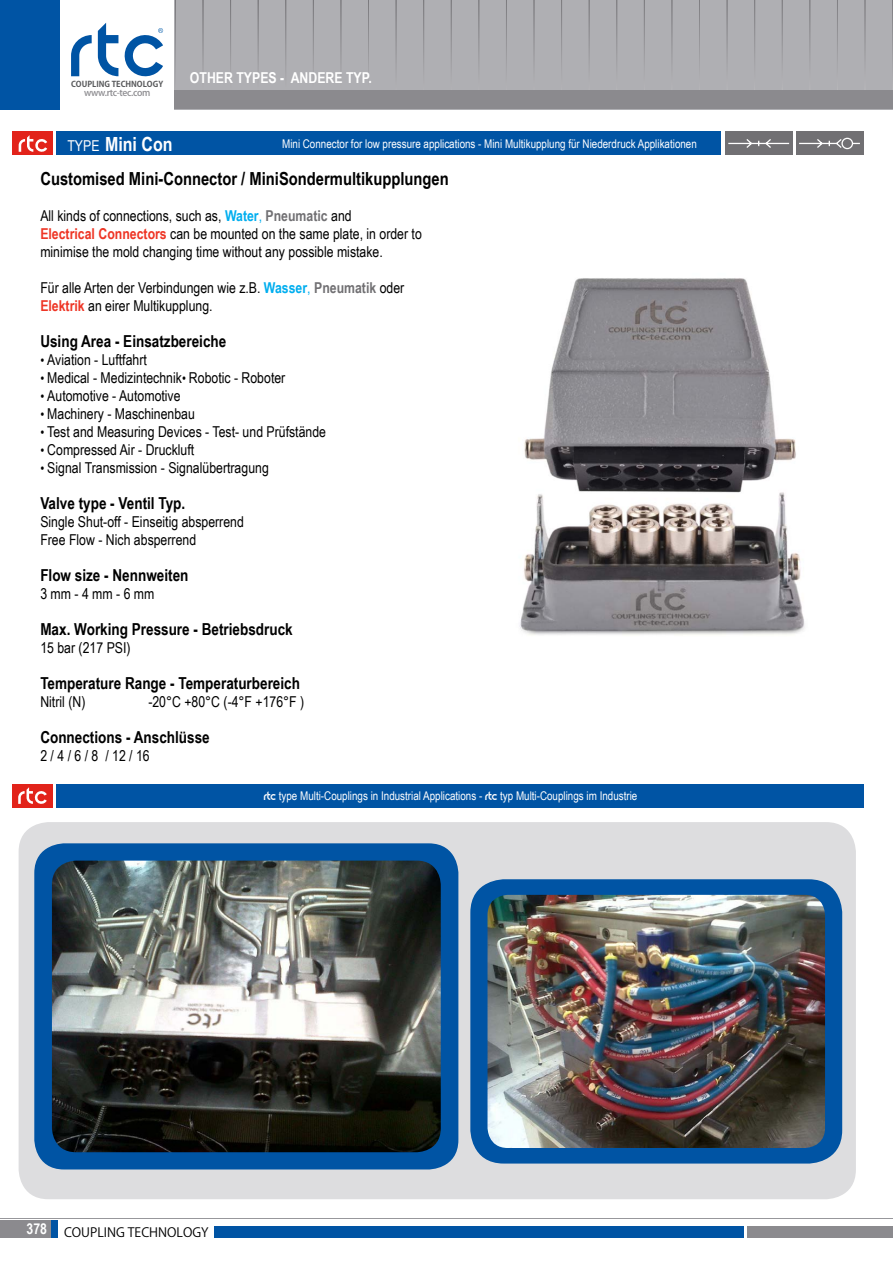
<style>
.page{position:relative;width:893px;height:1263px;background:#fff}
.page>*{position:absolute;margin:0;border:0;box-sizing:border-box;transform-origin:0 0}
.t1{font:700 19.5px "Arial Narrow";color:#fff}
.t2{font:700 18px "Arial Narrow";color:#000}
.t3{font:700 16.5px "Arial Narrow";color:#000}
.t4{font:15px/18px "Arial Narrow";color:#000}
.t5{font:700 15px "Arial Narrow";color:#fff}
.t6{font:12.75px "Koz Go Pr 6 N";color:#000}
.t7{font:12px "Arial Narrow";color:#fff}
.t8{font:500 9.15px "Koz Go Pr 6 N";letter-spacing:-.04em;color:#8b8a8e}
.t9{font:700 8.1px "Koz Go Pr 6 N";color:#58595b}
.s1{font-weight:400;font-size:15px}
.s2{font-weight:700;color:#00aeef}
.s3{color:#00aeef}
.s4{font-weight:700;color:#717073}
.s5{font-weight:700;color:#ee3525}
.s6{font-size:13.5px}
.s7{font-family:"Abode"}
</style>
<div class="page">
<div style="left:865px;top:0;width:28px;height:91px;background:#afafb3"></div>
<div style="left:175px;top:0;width:690px;height:91px;background:#afafb3"></div>
<div style="left:175px;top:91px;width:718px;height:18px;background:#8b8a8e"></div>
<div style="left:0;top:1220px;width:50px;height:17px;background:#8b8a8e"></div>
<div style="left:747px;top:1226px;width:146px;height:11px;background:#8b8a8e"></div>
<div style="left:214px;top:1226px;width:530px;height:11px;background:#0054a4"></div>
<div style="left:51px;top:1220px;width:7px;height:17px;background:#0054a4"></div>
<hr style="left:0;top:1218px;width:893px;height:1px;background:#97979b">
<div style="left:0;top:0;width:60px;height:109px;background:#0054a4"></div>
<svg style="left:71px;top:35px;width:21px;height:41px"></svg>
<svg style="left:98px;top:23px;width:65px;height:54px"></svg>
<img style="left:519px;top:278px;width:286px;height:357px">
<div style="left:56px;top:132px;width:664px;height:23px;background:#0054a4"></div>
<div style="left:13px;top:132px;width:40px;height:23px;background:#e2231a"></div>
<svg style="left:19px;top:135px;width:28px;height:17px"></svg>
<div style="left:796px;top:132px;width:67px;height:23px;background:#717073"></div>
<div style="left:725px;top:132px;width:67px;height:23px;background:#717073"></div>
<svg style="left:728px;top:139px;width:62px;height:9px"></svg>
<svg style="left:799px;top:137px;width:61px;height:13px"></svg>
<div style="left:56px;top:784px;width:807px;height:23px;background:#0054a4"></div>
<div style="left:12px;top:784px;width:41px;height:23px;background:#e2231a"></div>
<svg style="left:18px;top:787px;width:29px;height:17px"></svg>
<div style="left:19px;top:822px;width:837px;height:377px;background:#dddddf;border-radius:30px"></div>
<div style="left:34px;top:843px;width:424px;height:326px;background:#0054a4;border-radius:30px"></div>
<div style="left:470px;top:879px;width:372px;height:284px;background:#0054a4;border-radius:33px"></div>
<img style="left:52px;top:860px;width:389px;height:292px">
<img style="left:487px;top:895px;width:338px;height:253px">
<p class="t9" style="left:71px;top:79px;width:94px">COUPLING TECHNOLOGY</p>
<p class="t8" style="left:84px;top:88px;width:68px">www.rtc-tec.com</p>
<p class="t5" style="left:190px;top:69px;width:183px">OTHER TYPES - ANDERE TYP.</p>
<h1 class="t1" style="left:67px;top:133px;width:107px"><span class="s1">TYPE</span> Mini Con</h1>
<p class="t7" style="left:282px;top:137px;width:416px">Mini Connector for low pressure applications - Mini Multikupplung für Niederdruck Applikationen</p>
<p class="t2" style="left:40px;top:168px;width:410px">Customised Mini-Connector / MiniSondermultikupplungen</p>
<p class="t4" style="left:40px;top:207px;width:383px">All kinds of connections, such as, <span class="s2">Water</span><span class="s3">,</span> <span class="s4">Pneumatic</span> and<br><span class="s5">Electrical Connectors</span> can be mounted on the same plate, in order to minimise the mold changing time without any possible mistake.</p>
<p class="t4" style="left:40px;top:279px;width:365px">Für alle Arten der Verbindungen wie z.B. <span class="s2">Wasser</span><span class="s3">,</span> <span class="s4">Pneumatik</span> oder<br><span class="s5">Elektrik</span> an eirer Multikupplung.</p>
<p class="t3" style="left:40px;top:332px;width:187px">Using Area - Einsatzbereiche</p>
<p class="t4" style="left:40px;top:351px;width:108px"><span class="s6">•</span> Aviation - Luftfahrt</p>
<p class="t4" style="left:40px;top:369px;width:246px"><span class="s6">•</span> Medical - Medizintechnik<span class="s6">•</span> Robotic - Roboter</p>
<p class="t4" style="left:40px;top:387px;width:142px"><span class="s6">•</span> Automotive - Automotive</p>
<p class="t4" style="left:40px;top:405px;width:156px"><span class="s6">•</span> Machinery - Maschinenbau</p>
<p class="t4" style="left:40px;top:423px;width:287px"><span class="s6">•</span> Test and Measuring Devices - Test- und Prüfstände</p>
<p class="t4" style="left:40px;top:441px;width:155px"><span class="s6">•</span> Compressed Air - Druckluft</p>
<p class="t4" style="left:40px;top:459px;width:230px"><span class="s6">•</span> Signal Transmission - Signalübertragung</p>
<p class="t3" style="left:40px;top:494px;width:146px">Valve type - Ventil Typ.</p>
<p class="t4" style="left:40px;top:513px;width:205px">Single Shut-off - Einseitig absperrend<br>Free Flow - Nich absperrend</p>
<p class="t3" style="left:40px;top:566px;width:150px">Flow size - Nennweiten</p>
<p class="t4" style="left:40px;top:585px;width:116px">3 mm - 4 mm - 6 mm</p>
<p class="t3" style="left:40px;top:620px;width:254px">Max. Working Pressure - Betriebsdruck</p>
<p class="t4" style="left:40px;top:639px;width:92px">15 bar (217 PSI)</p>
<p class="t3" style="left:40px;top:674px;width:261px">Temperature Range - Temperaturbereich</p>
<p class="t4" style="left:40px;top:693px;width:47px">Nitril (N)</p>
<p class="t4" style="left:148px;top:693px;width:157px">-20°C +80°C (-4°F +176°F )</p>
<p class="t3" style="left:40px;top:728px;width:171px">Connections - Anschlüsse</p>
<p class="t4" style="left:40px;top:747px;width:111px">2 / 4 / 6 / 8 / 12 / 16</p>
<p class="t7" style="left:264px;top:789px;width:375px"><span class="s7">rtc</span> type Multi-Couplings in Industrial Applications - <span class="s7">rtc</span> typ Multi-Couplings im Industrie</p>
<p class="t5" style="left:27px;top:1220px;width:22px">378</p>
<p class="t6" style="left:64px;top:1225px;width:146px">COUPLING TECHNOLOGY</p>
</div>
